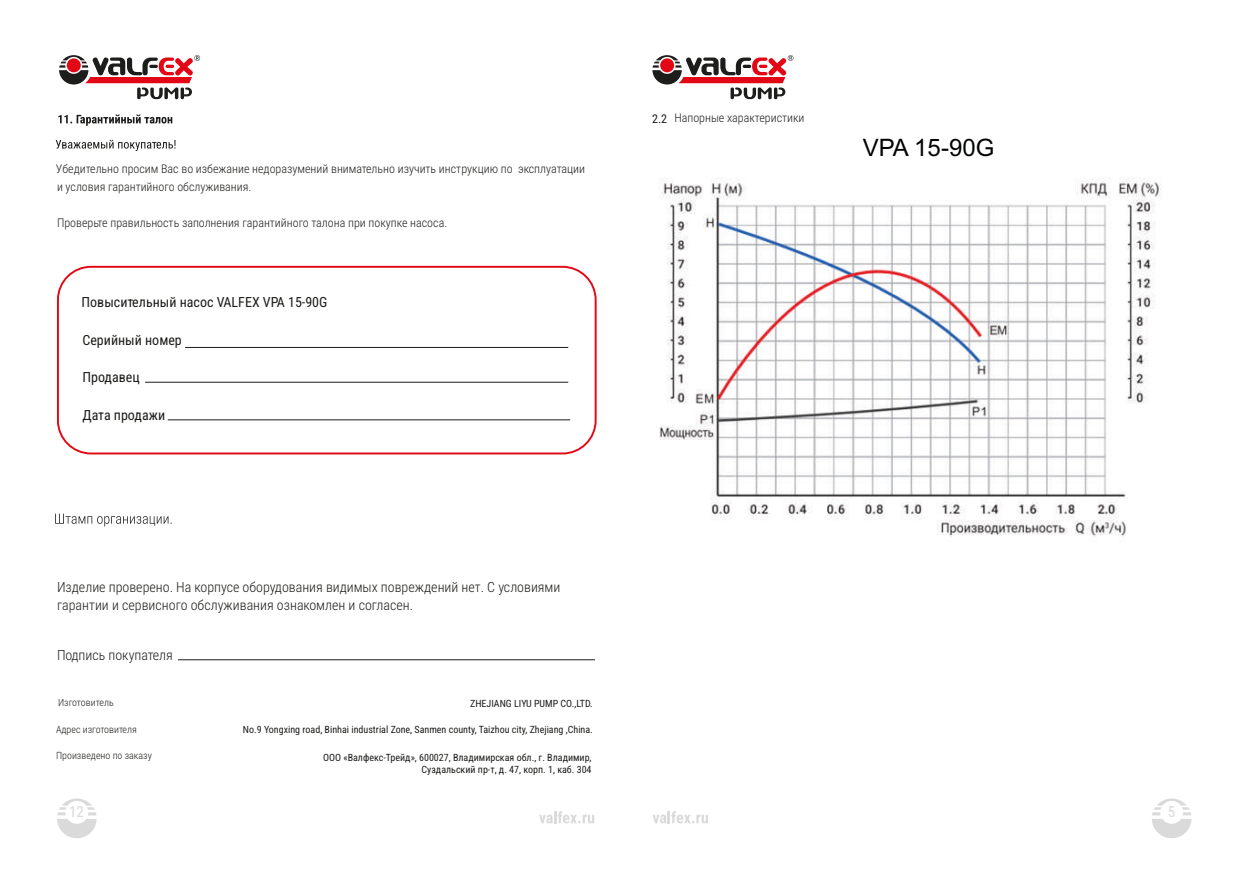
<style>
.page{position:relative;width:1247px;height:895px;background:#fff}
.page>*{position:absolute;margin:0;border:0;box-sizing:border-box;transform-origin:0 0}
.t1{font:24px "Arial";color:#020304}
.t2{font:15.2px "Roboto Condensed";color:#dadada}
.t3{font:300 14px/18px "Roboto Condensed";color:#1d1d1b}
.t4{font:14px "Roboto Condensed";color:#1d1d1b}
.t5{font:300 12px "Roboto Condensed";color:#1d1d1b}
.t6{font:10px/12px "Roboto Condensed";color:#1d1d1b;text-align:right}
.t7{font:300 10px "Roboto Condensed";color:#1d1d1b}
.s1{font-weight:400}
</style>
<div class="page">
<svg style="left:1152px;top:798px;width:39px;height:39px"></svg>
<svg style="left:653px;top:811px;width:54px;height:11px"></svg>
<svg style="left:57px;top:798px;width:40px;height:39px"></svg>
<svg style="left:539px;top:811px;width:55px;height:11px"></svg>
<svg style="left:58px;top:114px;width:114px;height:12px"></svg>
<svg style="left:56px;top:140px;width:119px;height:11px"></svg>
<svg style="left:55px;top:513px;width:117px;height:13px"></svg>
<div style="left:57px;top:266px;width:539px;height:188px;border:2px solid #e30614;border-radius:33px"></div>
<hr style="left:185px;top:347px;width:383px;height:1px;background:#1d1d1b">
<hr style="left:145px;top:381px;width:423px;height:1px;background:#1d1d1b">
<hr style="left:168px;top:419px;width:402px;height:1px;background:#1d1d1b">
<hr style="left:178px;top:659px;width:417px;height:1px;background:#1d1d1b">
<img style="left:659px;top:178px;width:503px;height:359px">
<svg style="left:59px;top:55px;width:141px;height:45px"></svg>
<svg style="left:652px;top:55px;width:141px;height:45px"></svg>
<p class="t5" style="left:56px;top:164px;width:530px">Убедительно просим Вас во избежание недоразумений внимательно изучить инструкцию по эксплуатации</p>
<p class="t5" style="left:57px;top:182px;width:196px">и условия гарантийного обслуживания.</p>
<p class="t5" style="left:57px;top:218px;width:391px">Проверьте правильность заполнения гарантийного талона при покупке насоса.</p>
<p class="t4" style="left:81px;top:296px;width:247px">Повысительный насос VALFEX VPA 15-90G</p>
<p class="t4" style="left:82px;top:334px;width:101px">Серийный номер</p>
<p class="t4" style="left:82px;top:371px;width:59px">Продавец</p>
<p class="t4" style="left:82px;top:409px;width:84px">Дата продажи</p>
<p class="t5" style="left:652px;top:113px;width:154px"><span class="s1">2.2</span> Напорные характеристики</p>
<h1 class="t1" style="left:862px;top:139px;width:133px">VPA 15-90G</h1>
<p class="t3" style="left:57px;top:579px;width:505px">Изделие проверено. На корпусе оборудования видимых повреждений нет. С условиями гарантии и сервисного обслуживания ознакомлен и согласен.</p>
<p class="t3" style="left:57px;top:647px;width:117px">Подпись покупателя</p>
<p class="t7" style="left:58px;top:697px;width:57px">Изготовитель</p>
<p class="t6" style="left:470px;top:698px;width:124px">ZHEJIANG LIYU PUMP CO.,LTD.</p>
<p class="t7" style="left:56px;top:724px;width:82px">Адрес изготовителя</p>
<p class="t7" style="left:56px;top:751px;width:97px">Произведено по заказу</p>
<p class="t6" style="left:243px;top:723px;width:351px">No.9 Yongxing road, Binhai industrial Zone, Sanmen county, Taizhou city, Zhejiang ,China.</p>
<p class="t6" style="left:323px;top:752px;width:270px">ООО «Валфекс-Трейд», 600027, Владимирская обл., г. Владимир,<br>Суздальский пр-т, д. 47, корп. 1, каб. 304</p>
<p class="t2" style="left:69px;top:804px;width:16px">12</p>
<p class="t2" style="left:1167px;top:804px;width:9px">5</p>
</div>
